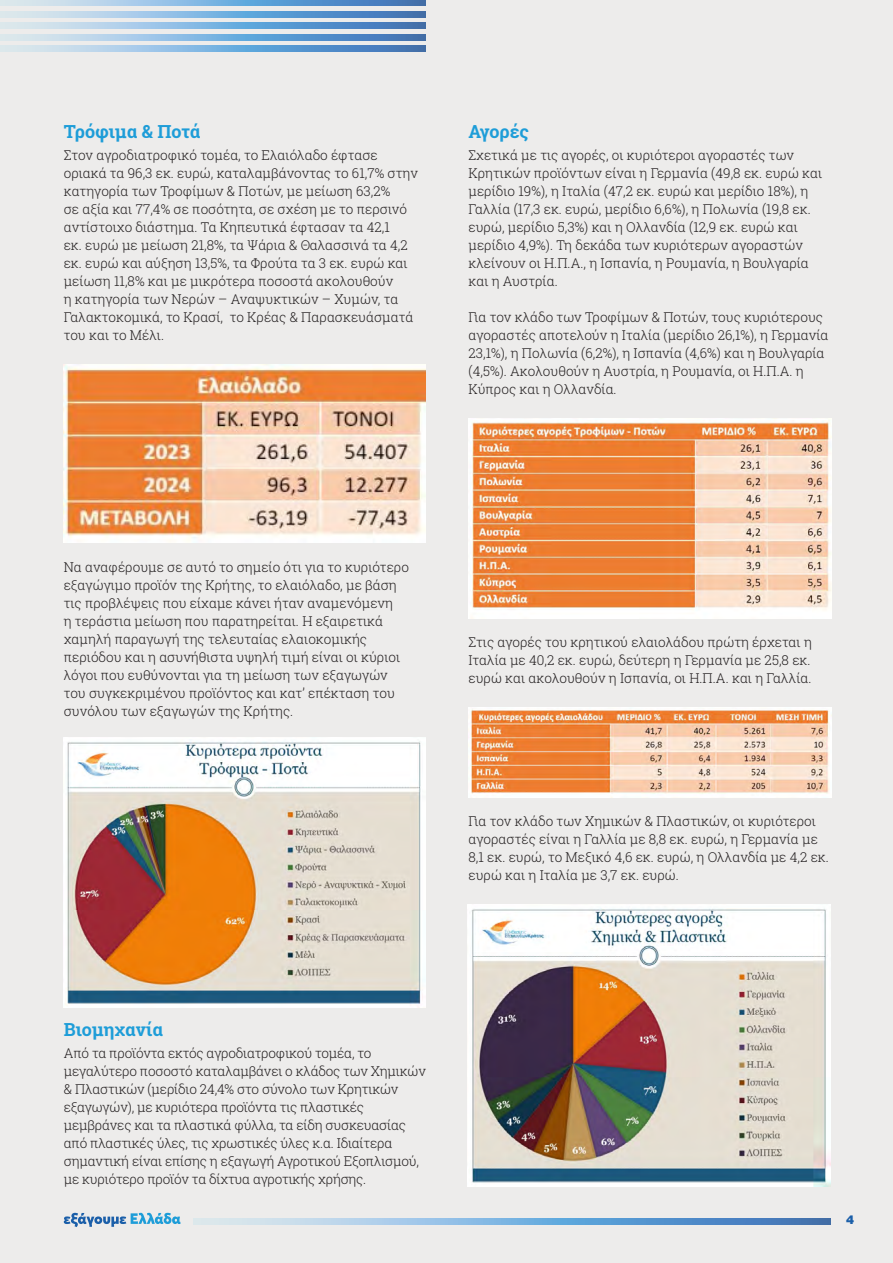
<style>
.page{position:relative;width:893px;height:1263px;background:#edeceb}
.page>*{position:absolute;margin:0;border:0;box-sizing:border-box;transform-origin:0 0}
.t1{font:700 18px "Roboto Slab";color:#1e9dd8}
.t2{font:300 13.5px/18px "Roboto Slab";color:#231f20}
.t3{font:900 12px "UB Helvetica";color:#1b5fa9}
</style>
<div class="page">
<svg style="left:0;top:0;width:426px;height:6px;background:#83b0d9"></svg>
<svg style="left:0;top:23px;width:426px;height:6px;background:#83b0d9"></svg>
<svg style="left:0;top:46px;width:426px;height:5px;background:#83b0d9"></svg>
<svg style="left:0;top:11px;width:426px;height:6px;background:#83b0d9"></svg>
<svg style="left:0;top:34px;width:426px;height:6px;background:#83b0d9"></svg>
<svg style="left:64px;top:1213px;width:117px;height:14px"></svg>
<svg style="left:194px;top:1219px;width:637px;height:5px;background:#83b0d9"></svg>
<img style="left:64px;top:365px;width:362px;height:177px">
<img style="left:468px;top:419px;width:363px;height:200px">
<img style="left:468px;top:708px;width:363px;height:89px">
<img style="left:64px;top:737px;width:361px;height:270px">
<img style="left:468px;top:904px;width:363px;height:282px">
<h1 class="t1" style="left:64px;top:119px;width:138px">Τρόφιμα &amp; Ποτά</h1>
<p class="t2" style="left:64px;top:146px;width:356px">Στον αγροδιατροφικό τομέα, το Ελαιόλαδο έφτασε οριακά τα 96,3 εκ. ευρώ, καταλαμβάνοντας το 61,7% στην κατηγορία των Τροφίμων &amp; Ποτών, με μείωση 63,2%<br>σε αξία και 77,4% σε ποσότητα, σε σχέση με το περσινό αντίστοιχο διάστημα. Τα Κηπευτικά έφτασαν τα 42,1<br>εκ. ευρώ με μείωση 21,8%, τα Ψάρια &amp; Θαλασσινά τα 4,2 εκ. ευρώ και αύξηση 13,5%, τα Φρούτα τα 3 εκ. ευρώ και μείωση 11,8% και με μικρότερα ποσοστά ακολουθούν<br>η κατηγορία των Νερών – Αναψυκτικών – Χυμών, τα Γαλακτοκομικά, το Κρασί, το Κρέας &amp; Παρασκευάσματά του και το Μέλι.</p>
<h1 class="t1" style="left:468px;top:119px;width:62px">Αγορές</h1>
<p class="t2" style="left:468px;top:146px;width:355px">Σχετικά με τις αγορές, οι κυριότεροι αγοραστές των Κρητικών προϊόντων είναι η Γερμανία (49,8 εκ. ευρώ και μερίδιο 19%), η Ιταλία (47,2 εκ. ευρώ και μερίδιο 18%), η Γαλλία (17,3 εκ. ευρώ, μερίδιο 6,6%), η Πολωνία (19,8 εκ. ευρώ, μερίδιο 5,3%) και η Ολλανδία (12,9 εκ. ευρώ και μερίδιο 4,9%). Τη δεκάδα των κυριότερων αγοραστών κλείνουν οι Η.Π.Α., η Ισπανία, η Ρουμανία, η Βουλγαρία και η Αυστρία.</p>
<p class="t2" style="left:468px;top:308px;width:362px">Για τον κλάδο των Τροφίμων &amp; Ποτών, τους κυριότερους αγοραστές αποτελούν η Ιταλία (μερίδιο 26,1%), η Γερμανία 23,1%), η Πολωνία (6,2%), η Ισπανία (4,6%) και η Βουλγαρία (4,5%). Ακολουθούν η Αυστρία, η Ρουμανία, οι Η.Π.Α. η Κύπρος και η Ολλανδία.</p>
<p class="t2" style="left:64px;top:557px;width:347px">Να αναφέρουμε σε αυτό το σημείο ότι για το κυριότερο εξαγώγιμο προϊόν της Κρήτης, το ελαιόλαδο, με βάση τις προβλέψεις που είχαμε κάνει ήταν αναμενόμενη<br>η τεράστια μείωση που παρατηρείται. Η εξαιρετικά χαμηλή παραγωγή της τελευταίας ελαιοκομικής περιόδου και η ασυνήθιστα υψηλή τιμή είναι οι κύριοι λόγοι που ευθύνονται για τη μείωση των εξαγωγών του συγκεκριμένου προϊόντος και κατ’ επέκταση του συνόλου των εξαγωγών της Κρήτης.</p>
<p class="t2" style="left:468px;top:633px;width:345px;text-align:justify">Στις αγορές του κρητικού ελαιολάδου πρώτη έρχεται η Ιταλία με 40,2 εκ. ευρώ, δεύτερη η Γερμανία με 25,8 εκ. ευρώ και ακολουθούν η Ισπανία, οι Η.Π.Α. και η Γαλλία.</p>
<p class="t2" style="left:468px;top:812px;width:362px">Για τον κλάδο των Χημικών &amp; Πλαστικών, οι κυριότεροι αγοραστές είναι η Γαλλία με 8,8 εκ. ευρώ, η Γερμανία με 8,1 εκ. ευρώ, το Μεξικό 4,6 εκ. ευρώ, η Ολλανδία με 4,2 εκ. ευρώ και η Ιταλία με 3,7 εκ. ευρώ.</p>
<h1 class="t1" style="left:64px;top:1017px;width:101px">Βιομηχανία</h1>
<p class="t2" style="left:64px;top:1044px;width:364px">Από τα προϊόντα εκτός αγροδιατροφικού τομέα, το μεγαλύτερο ποσοστό καταλαμβάνει ο κλάδος των Χημικών &amp; Πλαστικών (μερίδιο 24,4% στο σύνολο των Κρητικών εξαγωγών), με κυριότερα προϊόντα τις πλαστικές μεμβράνες και τα πλαστικά φύλλα, τα είδη συσκευασίας από πλαστικές ύλες, τις χρωστικές ύλες κ.α. Ιδιαίτερα σημαντική είναι επίσης η εξαγωγή Αγροτικού Εξοπλισμού, με κυριότερο προϊόν τα δίχτυα αγροτικής χρήσης.</p>
<p class="t3" style="left:846px;top:1212px;width:10px">4</p>
</div>
